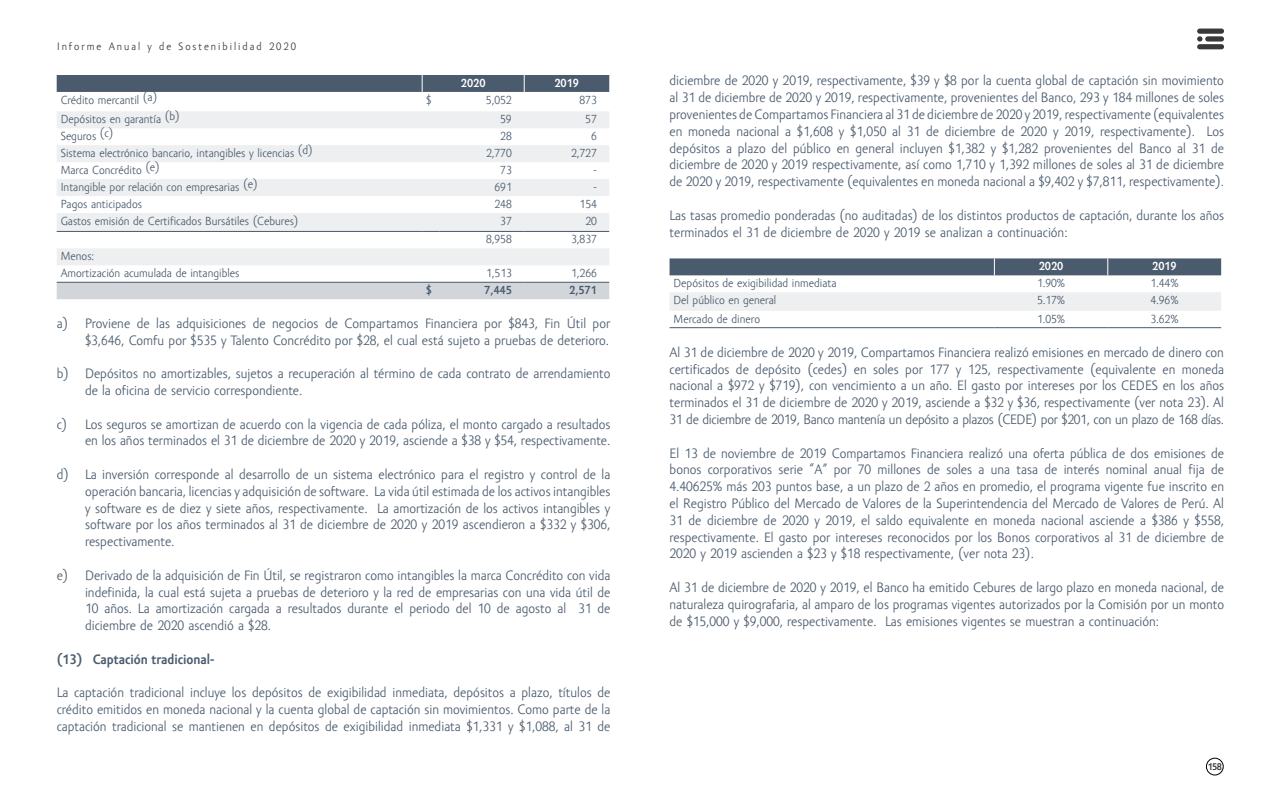
<style>
.page{position:relative;width:1280px;height:800px;background:#fff}
.page>*{position:absolute;margin:0;border:0;box-sizing:border-box;transform-origin:0 0}
.t1{font:14px/16.8px "Amor Sans Pro";color:#4a5b6d;text-align:justify}
.t2{font:700 14px "Amor Sans Pro";color:#4a5b6d}
.t3{font:12px/16.9px "Amor Sans Pro";color:#4a5b6d}
.t4{font:700 12px "Amor Sans Pro";color:#fff}
.t5{font:700 12px "Amor Sans Pro";color:#4a5b6d}
.t6{font:11px "Amor Sans Pro";letter-spacing:.18em;color:#393939}
.t7{font:700 10px "Amor Sans Pro";color:#393939}
</style>
<div class="page">
<svg style="left:57px;top:111px;width:552px;height:154px;fill:#edeff0"></svg>
<hr style="left:57px;top:231px;width:365px;height:1px;background:#4a5b6d">
<svg style="left:422px;top:231px;width:17px;height:1px"></svg>
<hr style="left:439px;top:231px;width:85px;height:1px;background:#4a5b6d">
<hr style="left:524px;top:231px;width:85px;height:1px;background:#4a5b6d">
<div style="left:57px;top:282px;width:552px;height:17px;background:#d2d6db"></div>
<hr style="left:439px;top:282px;width:85px;height:1px;background:#4a5b6d">
<hr style="left:524px;top:282px;width:85px;height:1px;background:#4a5b6d">
<div style="left:57px;top:75px;width:552px;height:17px;background:#4a5b6d"></div>
<div style="left:670px;top:292px;width:551px;height:19px;background:#edeff0"></div>
<hr style="left:670px;top:327px;width:324px;height:1px;background:#4a5b6d">
<hr style="left:994px;top:327px;width:114px;height:1px;background:#4a5b6d">
<hr style="left:1108px;top:327px;width:113px;height:1px;background:#4a5b6d">
<div style="left:670px;top:258px;width:551px;height:17px;background:#4a5b6d"></div>
<div style="left:1197px;top:29px;width:27px;height:5px;background:#393939;border-radius:3px"></div>
<div style="left:1205px;top:36px;width:19px;height:6px;background:#393939;border-radius:3px"></div>
<div style="left:1197px;top:44px;width:27px;height:5px;background:#393939;border-radius:3px"></div>
<svg style="left:1197px;top:36px;width:6px;height:6px"></svg>
<div style="left:1206px;top:758px;width:17px;height:17px;border:1px solid #000;border-radius:50%"></div>
<p class="t6" style="left:57px;top:40px;width:240px">Informe Anual y de Sostenibilidad 2020</p>
<p class="t4" style="left:461px;top:76px;width:26px">2020</p>
<p class="t4" style="left:554px;top:76px;width:26px">2019</p>
<p class="t3" style="left:61px;top:92px;width:98px">Crédito mercantil (a)</p>
<p class="t3" style="left:426px;top:92px;width:7px">$</p>
<p class="t3" style="left:486px;top:92px;width:27px">5,052</p>
<p class="t3" style="left:580px;top:92px;width:19px">873</p>
<p class="t3" style="left:61px;top:111px;width:120px">Depósitos en garantía (b)</p>
<p class="t3" style="left:500px;top:111px;width:13px">59</p>
<p class="t3" style="left:585px;top:111px;width:13px">57</p>
<p class="t3" style="left:61px;top:128px;width:54px">Seguros (c)</p>
<p class="t3" style="left:500px;top:128px;width:13px">28</p>
<p class="t3" style="left:591px;top:128px;width:7px">6</p>
<p class="t3" style="left:61px;top:145px;width:254px">Sistema electrónico bancario, intangibles y licencias (d)</p>
<p class="t3" style="left:486px;top:145px;width:27px">2,770</p>
<p class="t3" style="left:571px;top:145px;width:27px">2,727</p>
<p class="t3" style="left:61px;top:162px;width:101px">Marca Concrédito (e)</p>
<p class="t3" style="left:500px;top:162px;width:13px">73</p>
<p class="t3" style="left:594px;top:162px;width:5px">-</p>
<p class="t3" style="left:61px;top:179px;width:198px">Intangible por relación con empresarias (e)</p>
<p class="t3" style="left:495px;top:179px;width:19px">691</p>
<p class="t3" style="left:594px;top:179px;width:5px">-</p>
<p class="t3" style="left:61px;top:196px;width:83px">Pagos anticipados</p>
<p class="t3" style="left:495px;top:196px;width:19px">248</p>
<p class="t3" style="left:580px;top:196px;width:19px">154</p>
<p class="t3" style="left:61px;top:213px;width:239px">Gastos emisión de Certificados Bursátiles (Cebures)</p>
<p class="t3" style="left:500px;top:213px;width:13px">37</p>
<p class="t3" style="left:585px;top:213px;width:13px">20</p>
<p class="t3" style="left:486px;top:231px;width:27px">8,958</p>
<p class="t3" style="left:571px;top:231px;width:27px">3,837</p>
<p class="t3" style="left:61px;top:248px;width:180px">Menos:<br>Amortización acumulada de intangibles</p>
<p class="t3" style="left:486px;top:265px;width:27px">1,513</p>
<p class="t3" style="left:571px;top:265px;width:27px">1,266</p>
<p class="t5" style="left:426px;top:283px;width:7px">$</p>
<p class="t5" style="left:484px;top:283px;width:29px">7,445</p>
<p class="t5" style="left:569px;top:283px;width:29px">2,571</p>
<p class="t1" style="left:57px;top:315px;width:555px;text-align:right">a) Proviene de las adquisiciones de negocios de Compartamos Financiera por $843, Fin Útil por $3,646, Comfu por $535 y Talento Concrédito por $28, el cual está sujeto a pruebas de deterioro.</p>
<p class="t1" style="left:85px;top:365px;width:527px;text-indent:-28px">b) Depósitos no amortizables, sujetos a recuperación al término de cada contrato de arrendamiento de la oficina de servicio correspondiente.</p>
<p class="t1" style="left:57px;top:416px;width:555px;text-align:right">c) Los seguros se amortizan de acuerdo con la vigencia de cada póliza, el monto cargado a resultados en los años terminados el 31 de diciembre de 2020 y 2019, asciende a $38 y $54, respectivamente.</p>
<p class="t1" style="left:85px;top:466px;width:527px;text-indent:-28px">d) La inversión corresponde al desarrollo de un sistema electrónico para el registro y control de la operación bancaria, licencias y adquisición de software. La vida útil estimada de los activos intangibles y software es de diez y siete años, respectivamente. La amortización de los activos intangibles y software por los años terminados al 31 de diciembre de 2020 y 2019 ascendieron a $332 y $306, respectivamente.</p>
<p class="t1" style="left:85px;top:567px;width:527px;text-indent:-28px">e) Derivado de la adquisición de Fin Útil, se registraron como intangibles la marca Concrédito con vida indefinida, la cual está sujeta a pruebas de deterioro y la red de empresarias con una vida útil de 10 años. La amortización cargada a resultados durante el periodo del 10 de agosto al 31 de diciembre de 2020 ascendió a $28.</p>
<p class="t2" style="left:57px;top:651px;width:159px">(13) Captación tradicional-</p>
<p class="t1" style="left:57px;top:685px;width:555px">La captación tradicional incluye los depósitos de exigibilidad inmediata, depósitos a plazo, títulos de crédito emitidos en moneda nacional y la cuenta global de captación sin movimientos. Como parte de la captación tradicional se mantienen en depósitos de exigibilidad inmediata $1,331 y $1,088, al 31 de</p>
<p class="t1" style="left:670px;top:73px;width:556px">diciembre de 2020 y 2019, respectivamente, $39 y $8 por la cuenta global de captación sin movimiento al 31 de diciembre de 2020 y 2019, respectivamente, provenientes del Banco, 293 y 184 millones de soles provenientes de Compartamos Financiera al 31 de diciembre de 2020 y 2019, respectivamente (equivalentes en moneda nacional a $1,608 y $1,050 al 31 de diciembre de 2020 y 2019, respectivamente). Los depósitos a plazo del público en general incluyen $1,382 y $1,282 provenientes del Banco al 31 de diciembre de 2020 y 2019 respectivamente, así como 1,710 y 1,392 millones de soles al 31 de diciembre de 2020 y 2019, respectivamente (equivalentes en moneda nacional a $9,402 y $7,811, respectivamente).</p>
<p class="t1" style="left:670px;top:207px;width:556px">Las tasas promedio ponderadas (no auditadas) de los distintos productos de captación, durante los años terminados el 31 de diciembre de 2020 y 2019 se analizan a continuación:</p>
<p class="t4" style="left:1039px;top:259px;width:26px">2020</p>
<p class="t4" style="left:1152px;top:259px;width:26px">2019</p>
<p class="t3" style="left:674px;top:275px;width:165px">Depósitos de exigibilidad inmediata</p>
<p class="t3" style="left:1037px;top:275px;width:30px">1.90%</p>
<p class="t3" style="left:1150px;top:275px;width:30px">1.44%</p>
<p class="t3" style="left:674px;top:292px;width:104px">Del público en general</p>
<p class="t3" style="left:1037px;top:292px;width:30px">5.17%</p>
<p class="t3" style="left:1150px;top:292px;width:30px">4.96%</p>
<p class="t3" style="left:674px;top:310px;width:88px">Mercado de dinero</p>
<p class="t3" style="left:1037px;top:310px;width:30px">1.05%</p>
<p class="t3" style="left:1150px;top:310px;width:30px">3.62%</p>
<p class="t1" style="left:670px;top:344px;width:556px">Al 31 de diciembre de 2020 y 2019, Compartamos Financiera realizó emisiones en mercado de dinero con certificados de depósito (cedes) en soles por 177 y 125, respectivamente (equivalente en moneda nacional a $972 y $719), con vencimiento a un año. El gasto por intereses por los CEDES en los años terminados el 31 de diciembre de 2020 y 2019, asciende a $32 y $36, respectivamente (ver nota 23). Al 31 de diciembre de 2019, Banco mantenía un depósito a plazos (CEDE) por $201, con un plazo de 168 días.</p>
<p class="t1" style="left:670px;top:445px;width:556px">El 13 de noviembre de 2019 Compartamos Financiera realizó una oferta pública de dos emisiones de bonos corporativos serie “A” por 70 millones de soles a una tasa de interés nominal anual fija de 4.40625% más 203 puntos base, a un plazo de 2 años en promedio, el programa vigente fue inscrito en el Registro Público del Mercado de Valores de la Superintendencia del Mercado de Valores de Perú. Al 31 de diciembre de 2020 y 2019, el saldo equivalente en moneda nacional asciende a $386 y $558, respectivamente. El gasto por intereses reconocidos por los Bonos corporativos al 31 de diciembre de 2020 y 2019 ascienden a $23 y $18 respectivamente, (ver nota 23).</p>
<p class="t1" style="left:670px;top:579px;width:556px">Al 31 de diciembre de 2020 y 2019, el Banco ha emitido Cebures de largo plazo en moneda nacional, de naturaleza quirografaria, al amparo de los programas vigentes autorizados por la Comisión por un monto de $15,000 y $9,000, respectivamente. Las emisiones vigentes se muestran a continuación:</p>
<p class="t7" style="left:1208px;top:761px;width:16px">158</p>
</div>
